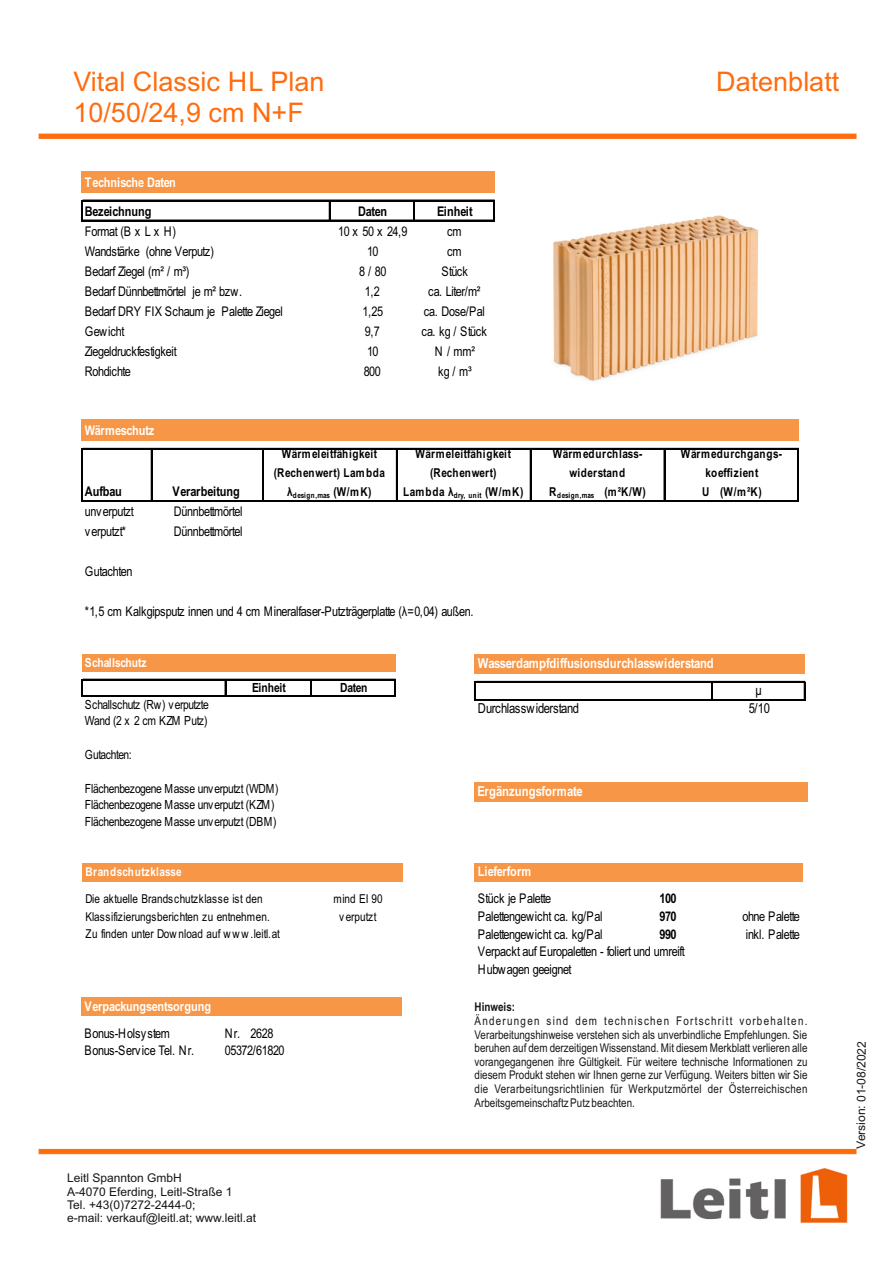
<style>
.page{position:relative;width:893px;height:1263px;background:#fff}
.page>*{position:absolute;margin:0;border:0;box-sizing:border-box;transform-origin:0 0}
.t1{font:27px/30.2px "Arial";color:#ff6c0d}
.t2{font:700 13.8px "Arial Narrow";color:#fff}
.t3{font:13.8px "Arial Narrow";letter-spacing:-.02em;color:#000}
.t4{font:13.35px/17.9px "Arial Narrow";letter-spacing:-.035em;color:#000}
.t5{font:700 13.35px "Arial Narrow";letter-spacing:-.01em;color:#000}
.t6{font:700 13.35px "Arial Narrow";letter-spacing:-.005em;color:#fff}
.t7{font:700 13.35px "Arial Narrow";letter-spacing:-.025em;color:#fff}
.t8{font:13.35px "Arial Narrow";color:#000}
.t9{font:13.35px "Arial Narrow";letter-spacing:.005em;color:#000}
.t10{font:13.35px "Arial Narrow";letter-spacing:-.005em;color:#000}
.t11{font:12.6px/16.8px "Arial Narrow";letter-spacing:-.04em;color:#000}
.t12{font:700 12.6px "Arial Narrow";color:#fff}
.t13{font:700 12.6px "Arial Narrow";color:#000}
.t14{font:700 12.6px "Arial Narrow";letter-spacing:-.02em;color:#000}
.t15{font:700 12.3px/18.9px "Arial Narrow";letter-spacing:.05em;color:#000;text-align:center}
.t16{font:12.15px "Arial Narrow";color:#000}
.t17{font:700 12.15px "Arial Narrow";letter-spacing:.025em;color:#fff}
.t18{font:12px/13.6px "Arial Narrow";color:#151616;text-align:justify}
.t19{font:12px/13.4px "Arial";color:#151616}
.t20{font:700 12px "Arial Narrow";color:#151616}
.t21{font:700 7.8px "Arial Narrow";color:#000}
</style>
<div class="page">
<svg style="left:39px;top:134px;width:817px;height:5px;background:#ff6f12"></svg>
<img style="left:660px;top:1168px;width:188px;height:55px">
<svg style="left:39px;top:1149px;width:817px;height:5px;background:#ff6e10"></svg>
<div style="left:81px;top:171px;width:414px;height:21px;background:#f79646"></div>
<hr style="left:81px;top:200px;width:2px;height:21px;background:#000">
<svg style="left:329px;top:201px;width:1px;height:19px"></svg>
<svg style="left:413px;top:201px;width:2px;height:19px"></svg>
<svg style="left:493px;top:201px;width:2px;height:19px"></svg>
<hr style="left:83px;top:200px;width:412px;height:1px;background:#000">
<hr style="left:83px;top:220px;width:412px;height:1px;background:#000">
<div style="left:82px;top:654px;width:314px;height:18px;background:#f79646"></div>
<svg style="left:81px;top:679px;width:2px;height:18px"></svg>
<svg style="left:225px;top:680px;width:1px;height:16px"></svg>
<svg style="left:311px;top:680px;width:1px;height:16px"></svg>
<svg style="left:394px;top:680px;width:2px;height:16px"></svg>
<hr style="left:83px;top:679px;width:313px;height:1px;background:#000">
<hr style="left:83px;top:696px;width:313px;height:1px;background:#000">
<div style="left:474px;top:654px;width:331px;height:19px;background:#f79646"></div>
<hr style="left:474px;top:681px;width:2px;height:20px;background:#000">
<svg style="left:711px;top:682px;width:2px;height:17px"></svg>
<svg style="left:804px;top:682px;width:1px;height:17px"></svg>
<hr style="left:476px;top:681px;width:329px;height:1px;background:#000">
<hr style="left:476px;top:699px;width:329px;height:1px;background:#000">
<hr style="left:476px;top:700px;width:329px;height:1px;background:#000">
<div style="left:474px;top:783px;width:333px;height:19px;background:#f79646"></div>
<div style="left:474px;top:863px;width:329px;height:19px;background:#f79646"></div>
<img style="left:553px;top:215px;width:206px;height:167px">
<div style="left:81px;top:419px;width:718px;height:21px;background:#f79646"></div>
<hr style="left:81px;top:448px;width:2px;height:54px;background:#000">
<hr style="left:151px;top:449px;width:1px;height:53px;background:#000">
<hr style="left:262px;top:449px;width:1px;height:53px;background:#000">
<hr style="left:263px;top:449px;width:1px;height:53px;background:#000">
<hr style="left:396px;top:449px;width:1px;height:53px;background:#000">
<hr style="left:530px;top:449px;width:1px;height:53px;background:#000">
<hr style="left:664px;top:449px;width:1px;height:53px;background:#000">
<hr style="left:798px;top:449px;width:1px;height:53px;background:#000">
<hr style="left:83px;top:448px;width:716px;height:1px;background:#000">
<hr style="left:83px;top:500px;width:716px;height:1px;background:#000">
<hr style="left:83px;top:501px;width:716px;height:1px;background:#000">
<div style="left:82px;top:863px;width:321px;height:19px;background:#f79646"></div>
<div style="left:81px;top:997px;width:321px;height:19px;background:#f79646"></div>
<h1 class="t1" style="left:73px;top:69px;width:252px">Vital Classic HL Plan<br>10/50/24,9 cm N+F</h1>
<h1 class="t1" style="left:716px;top:69px;width:125px">Datenblatt</h1>
<p class="t7" style="left:85px;top:177px;width:93px">Technische Daten</p>
<p class="t5" style="left:85px;top:206px;width:68px">Bezeichnung</p>
<p class="t5" style="left:358px;top:206px;width:30px">Daten</p>
<p class="t5" style="left:437px;top:206px;width:37px">Einheit</p>
<p class="t4" style="left:85px;top:223px;width:93px">Format (B x L x H)</p>
<p class="t4" style="left:338px;top:223px;width:71px">10 x 50 x 24,9</p>
<p class="t4" style="left:447px;top:223px;width:16px">cm</p>
<p class="t4" style="left:85px;top:243px;width:131px">Wandstärke (ohne Verputz)</p>
<p class="t4" style="left:367px;top:243px;width:13px">10</p>
<p class="t4" style="left:447px;top:243px;width:16px">cm</p>
<p class="t4" style="left:85px;top:263px;width:106px">Bedarf Ziegel (m² / m³)</p>
<p class="t4" style="left:359px;top:263px;width:29px">8/80</p>
<p class="t4" style="left:441px;top:263px;width:28px">Stück</p>
<p class="t4" style="left:85px;top:283px;width:159px">Bedarf Dünnbettmörtel je m² bzw.</p>
<p class="t4" style="left:365px;top:283px;width:16px">1,2</p>
<p class="t4" style="left:428px;top:283px;width:54px">ca. Liter/m²</p>
<p class="t4" style="left:85px;top:303px;width:199px">Bedarf DRY FIX Schaum je Palette Ziegel</p>
<p class="t4" style="left:363px;top:303px;width:22px">1,25</p>
<p class="t8" style="left:424px;top:306px;width:63px">ca. Dose/Pal</p>
<p class="t10" style="left:85px;top:326px;width:41px">Gewicht</p>
<p class="t4" style="left:365px;top:323px;width:16px">9,7</p>
<p class="t9" style="left:421px;top:326px;width:67px">ca. kg / Stück</p>
<p class="t4" style="left:85px;top:343px;width:93px">Ziegeldruckfestigkeit</p>
<p class="t4" style="left:367px;top:343px;width:13px">10</p>
<p class="t4" style="left:435px;top:343px;width:42px">N / mm²</p>
<p class="t4" style="left:85px;top:363px;width:48px">Rohdichte</p>
<p class="t4" style="left:364px;top:363px;width:19px">800</p>
<p class="t4" style="left:438px;top:363px;width:35px">kg/ m³</p>
<p class="t6" style="left:85px;top:425px;width:71px">Wärmeschutz</p>
<p class="t5" style="left:85px;top:486px;width:39px">Aufbau</p>
<p class="t5" style="left:173px;top:486px;width:69px">Verarbeitung</p>
<p class="t15" style="left:274px;top:446px;width:113px">Wärmeleitfähigkeit (Rechenwert) Lambda</p>
<p class="t21" style="left:287px;top:493px;width:86px"><sup>λ</sup>design,mas <sup>(W/mK)</sup></p>
<p class="t15" style="left:403px;top:446px;width:122px">Wärmeleitfähigkeit (Rechenwert)<br>Lambda λ<sub>dry,</sub> <sub>unit</sub> (W/mK)</p>
<p class="t15" style="left:553px;top:446px;width:91px">Wärmedurchlass&shy;widerstand</p>
<p class="t21" style="left:549px;top:493px;width:98px"><sup>R</sup>design,mas <sup>(m²K/W)</sup></p>
<p class="t4" style="left:85px;top:504px;width:51px">unverputzt</p>
<p class="t4" style="left:174px;top:504px;width:70px">Dünnbettmörtel</p>
<p class="t4" style="left:85px;top:524px;width:43px">verputzt*</p>
<p class="t4" style="left:174px;top:524px;width:70px">Dünnbettmörtel</p>
<p class="t4" style="left:85px;top:564px;width:49px">Gutachten</p>
<p class="t4" style="left:85px;top:604px;width:390px">*1,5 cm Kalkgipsputz innen und 4 cm Mineralfaser-Putzträgerplatte (λ=0,04) außen.</p>
<p class="t15" style="left:681px;top:446px;width:103px">Wärmedurchgangs&shy;koeffizient<br>U (W/m²K)</p>
<p class="t12" style="left:85px;top:657px;width:63px">Schallschutz</p>
<p class="t13" style="left:252px;top:683px;width:35px">Einheit</p>
<p class="t14" style="left:340px;top:683px;width:29px">Daten</p>
<p class="t11" style="left:85px;top:697px;width:125px">Schallschutz (Rw) verputzte<br>Wand (2 x 2 cm KZM Putz)</p>
<p class="t11" style="left:85px;top:747px;width:48px">Gutachten:</p>
<p class="t11" style="left:85px;top:781px;width:195px">Flächenbezogene Masse unverputzt (WDM)<br>Flächenbezogene Masse unverputzt (KZM)<br>Flächenbezogene Masse unverputzt (DBM)</p>
<p class="t17" style="left:85px;top:867px;width:98px">Brandschutzklasse</p>
<p class="t16" style="left:85px;top:894px;width:179px">Die aktuelle Brandschutzklasse ist den</p>
<p class="t16" style="left:333px;top:894px;width:51px">mind EI 90</p>
<p class="t16" style="left:85px;top:912px;width:186px">Klassifizierungsberichten zu entnehmen.</p>
<p class="t16" style="left:339px;top:912px;width:39px">v erputzt</p>
<p class="t16" style="left:85px;top:929px;width:196px">Zu finden unter Download auf www.leitl.at</p>
<p class="t6" style="left:85px;top:1001px;width:128px">Verpackungsentsorgung</p>
<p class="t4" style="left:85px;top:1025px;width:87px">Bonus-Holsystem</p>
<p class="t4" style="left:225px;top:1025px;width:50px">Nr. 2628</p>
<p class="t4" style="left:85px;top:1043px;width:111px">Bonus-Service Tel. Nr.</p>
<p class="t4" style="left:225px;top:1043px;width:61px">05372/61820</p>
<p class="t19" style="left:67px;top:1172px;width:190px">Leitl Spannton GmbH<br>A-4070 Eferding, Leitl-Straße 1<br>Tel. +43(0)7272-2444-0;<br>e-mail: verkauf@leitl.at; www.leitl.at</p>
<p class="t2" style="left:478px;top:657px;width:237px">Wasserdampfdiffusionsdurchlasswiderstand</p>
<p class="t3" style="left:756px;top:685px;width:8px">μ</p>
<p class="t3" style="left:478px;top:703px;width:103px">Durchlasswiderstand</p>
<p class="t3" style="left:749px;top:703px;width:23px">5/10</p>
<p class="t2" style="left:477px;top:786px;width:107px">Ergänzungsformate</p>
<p class="t6" style="left:478px;top:866px;width:55px">Lieferform</p>
<p class="t4" style="left:478px;top:890px;width:75px">Stück je Palette</p>
<p class="t5" style="left:659px;top:893px;width:19px">100</p>
<p class="t4" style="left:478px;top:908px;width:126px">Palettengewicht ca. kg/Pal</p>
<p class="t5" style="left:659px;top:911px;width:19px">970</p>
<p class="t4" style="left:742px;top:908px;width:59px">ohne Palette</p>
<p class="t4" style="left:478px;top:926px;width:126px">Palettengewicht ca. kg/Pal</p>
<p class="t5" style="left:659px;top:929px;width:19px">990</p>
<p class="t4" style="left:746px;top:926px;width:56px">inkl. Palette</p>
<p class="t4" style="left:478px;top:944px;width:209px">Verpackt auf Europaletten - foliert und umreift<br>Hubwagen geeignet</p>
<p class="t20" style="left:475px;top:1003px;width:42px">Hinweis:</p>
<p class="t18" style="left:475px;top:1015px;width:334px">Änderungen sind dem technischen Fortschritt vorbehalten.<br>Verarbeitungshinweise verstehen sich als unverbindliche Empfehlungen. Sie beruhen auf dem derzeitigen Wissenstand. Mit diesem Merkblatt verlieren alle vorangegangenen ihre Gültigkeit. Für weitere technische Informationen zu diesem Produkt stehen wir Ihnen gerne zur Verfügung. Weiters bitten wir Sie die Verarbeitungsrichtlinien für Werkputzmörtel der Österreichischen Arbeitsgemeinschaftz Putz beachten.</p>
<p class="t19" style="left:856px;top:1148px;width:109px;rotate:-90deg">Version: 01-08/2022</p>
</div>
